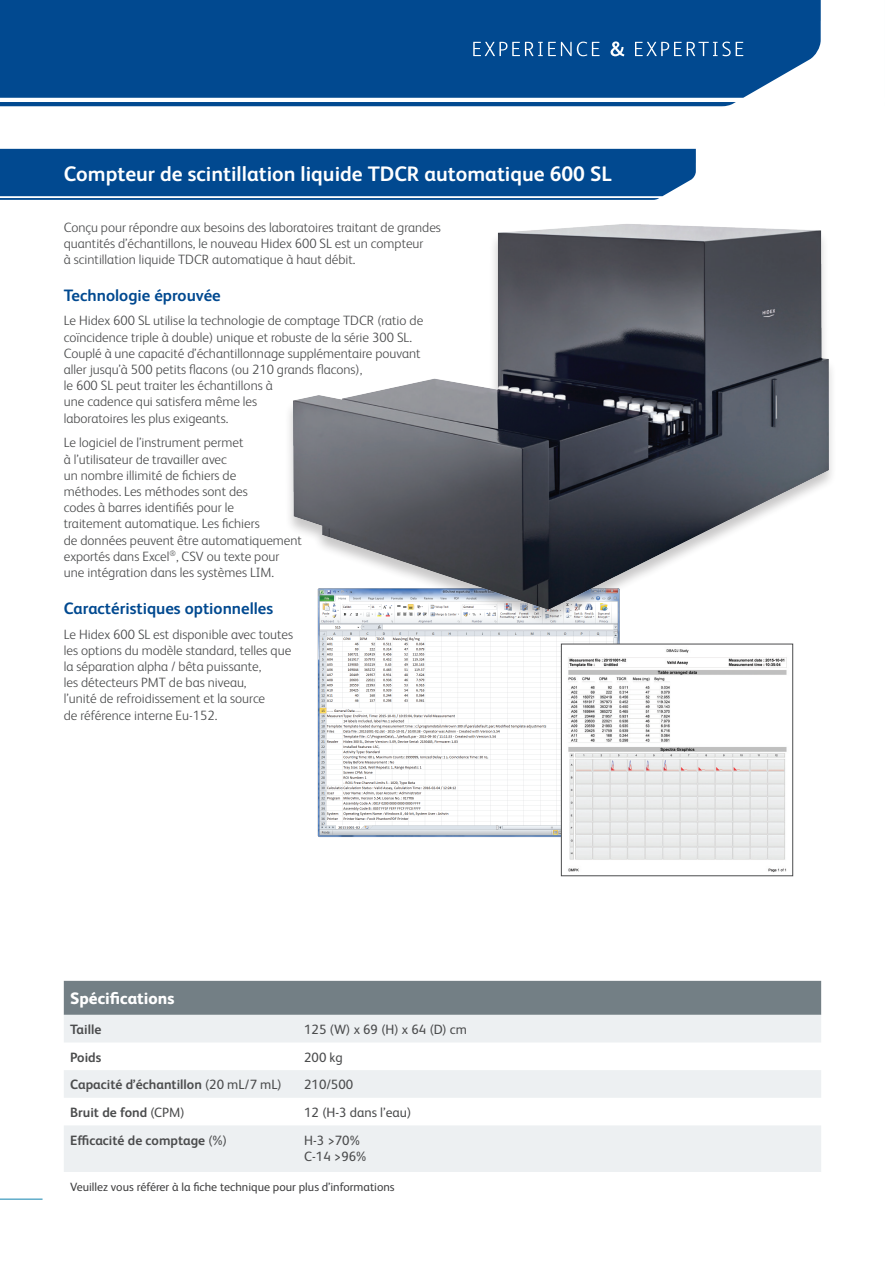
<style>
.page{position:relative;width:885px;height:1263px;background:#fff}
.page>*{position:absolute;margin:0;border:0;box-sizing:border-box;transform-origin:0 0}
.t1{font:700 21px "FS Albert Pro";color:#fff}
.t2{font:700 16.5px "FS Albert Pro";color:#014990}
.t3{font:800 16.5px "FS Albert Pro";color:#fff}
.t4{font:300 13.5px/16.2px "FS Albert Pro";color:#4b4c4d}
.t5{font:700 13.5px "FS Albert Pro";color:#4b4c4d}
.t6{font:13.5px/16.2px "FS Albert Pro";color:#4b4c4d}
.t7{font:12px "FS Albert Pro";color:#3e3e3f}
.s1{font-weight:400}
</style>
<div class="page">
<svg style="left:0;top:0;width:820px;height:106px;fill:#014990"></svg>
<svg style="left:473px;top:41px;width:270px;height:15px"></svg>
<hr style="left:0;top:1198px;width:43px;height:2px;background:#61adca">
<div style="left:0;top:149px;width:695px;height:51px;background:#014990"></div>
<div style="left:64px;top:981px;width:757px;height:34px;background:#737f85"></div>
<svg style="left:64px;top:1015px;width:757px;height:157px;fill:#edf0f2"></svg>
<img style="left:317px;top:626px;width:305px;height:214px">
<img style="left:563px;top:646px;width:224px;height:227px">
<div style="left:561px;top:644px;width:232px;height:232px;border:1px solid #4b4c4d"></div>
<img style="left:289px;top:224px;width:543px;height:396px">
<p class="t1" style="left:64px;top:159px;width:549px">Compteur de scintillation liquide TDCR automatique 600 SL</p>
<p class="t4" style="left:64px;top:218px;width:378px">Conçu pour répondre aux besoins des laboratoires traitant de grandes quantités d’échantillons, le nouveau Hidex 600 SL est un compteur<br>à scintillation liquide TDCR automatique à haut débit.</p>
<p class="t2" style="left:64px;top:283px;width:158px">Technologie éprouvée</p>
<p class="t4" style="left:64px;top:312px;width:361px">Le Hidex 600 SL utilise la technologie de comptage TDCR (ratio de coïncidence triple à double) unique et robuste de la série 300 SL.<br>Couplé à une capacité d’échantillonnage supplémentaire pouvant aller jusqu’à 500 petits flacons (ou 210 grands flacons),<br>le 600 SL peut traiter les échantillons à<br>une cadence qui satisfera même les<br>laboratoires les plus exigeants.</p>
<p class="t4" style="left:64px;top:434px;width:239px">Le logiciel de l’instrument permet<br>à l’utilisateur de travailler avec<br>un nombre illimité de fichiers de<br>méthodes. Les méthodes sont des<br>codes à barres identifiés pour le<br>traitement automatique. Les fichiers<br>de données peuvent être automatiquement exportés dans Excel<sup>®</sup>, CSV ou texte pour une intégration dans les systèmes LIM.</p>
<p class="t2" style="left:64px;top:596px;width:211px">Caractéristiques optionnelles</p>
<p class="t4" style="left:64px;top:625px;width:231px">Le Hidex 600 SL est disponible avec toutes les options du modèle standard, telles que la séparation alpha / bêta puissante,<br>les détecteurs PMT de bas niveau,<br>l’unité de refroidissement et la source<br>de référence interne Eu-152.</p>
<p class="t3" style="left:70px;top:985px;width:106px">Spécifications</p>
<p class="t5" style="left:70px;top:1020px;width:33px">Taille</p>
<p class="t6" style="left:304px;top:1020px;width:164px">125 (W) x 69 (H) x 64 (D) cm</p>
<p class="t5" style="left:70px;top:1048px;width:33px">Poids</p>
<p class="t6" style="left:304px;top:1048px;width:40px">200 kg</p>
<p class="t5" style="left:70px;top:1075px;width:213px">Capacité d’échantillon <span class="s1">(20 mL/7 mL)</span></p>
<p class="t6" style="left:304px;top:1075px;width:50px">210/500</p>
<p class="t5" style="left:70px;top:1103px;width:116px">Bruit de fond <span class="s1">(CPM)</span></p>
<p class="t6" style="left:304px;top:1103px;width:109px">12 (H-3 dans l’eau)</p>
<p class="t5" style="left:70px;top:1131px;width:158px">Efficacité de comptage <span class="s1">(%)</span></p>
<p class="t6" style="left:304px;top:1131px;width:64px">H-3 &gt;70%<br>C-14 &gt;96%</p>
<p class="t7" style="left:70px;top:1178px;width:326px">Veuillez vous référer à la fiche technique pour plus d’informations</p>
</div>
